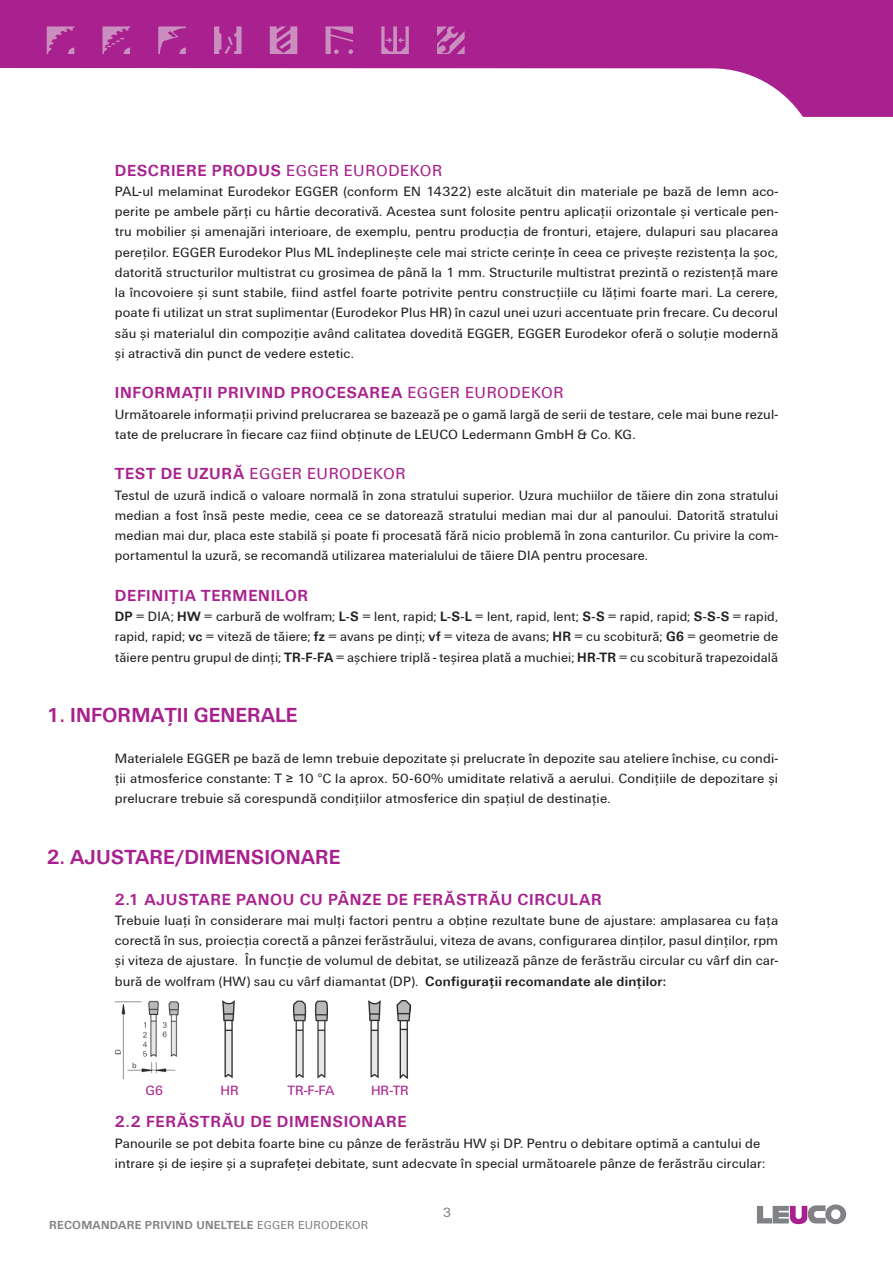
<style>
.page{position:relative;width:893px;height:1263px;background:#fff}
.page>*{position:absolute;margin:0;border:0;box-sizing:border-box;transform-origin:0 0}
.t1{font:700 21px "LEUCO UN CH";color:#a9218e}
.t2{font:700 16.5px "LEUCO UN CH";letter-spacing:.04em;color:#a9218e}
.t3{font:16.5px "LEUCO UN CH";letter-spacing:.035em;color:#a9218e}
.t4{font:13.95px/20.2px "LEUCO UN CH";letter-spacing:.01em;color:#231f20;text-align:justify}
.t5{font:13.95px "LEUCO UN";color:#a9218e}
.t6{font:13.95px "LEUCO UN";color:#808285}
.t7{font:700 12px "LEUCO UN CH";letter-spacing:.02em;color:#808285}
.s1{font-weight:400}
.s2{font-weight:700}
</style>
<div class="page">
<svg style="left:0;top:0;width:893px;height:117px;fill:#a9218e"></svg>
<svg style="left:326px;top:26px;width:27px;height:28px"></svg>
<svg style="left:214px;top:26px;width:28px;height:28px"></svg>
<svg style="left:47px;top:26px;width:27px;height:28px"></svg>
<svg style="left:103px;top:26px;width:27px;height:28px"></svg>
<svg style="left:437px;top:26px;width:28px;height:28px"></svg>
<svg style="left:158px;top:26px;width:28px;height:28px"></svg>
<svg style="left:270px;top:26px;width:27px;height:28px"></svg>
<svg style="left:381px;top:26px;width:28px;height:28px"></svg>
<svg style="left:757px;top:1204px;width:89px;height:20px"></svg>
<img style="left:223px;top:1001px;width:12px;height:78px">
<img style="left:293px;top:1001px;width:34px;height:78px">
<img style="left:369px;top:1001px;width:41px;height:78px">
<img style="left:115px;top:1000px;width:64px;height:79px">
<p class="t2" style="left:115px;top:161px;width:329px">DESCRIERE PRODUS <span class="s1">EGGER EURODEKOR</span></p>
<p class="t4" style="left:115px;top:181px;width:665px">PAL-ul melaminat Eurodekor EGGER (conform EN 14322) este alcătuit din materiale pe bază de lemn aco&shy;perite pe ambele părți cu hârtie decorativă. Acestea sunt folosite pentru aplicații orizontale și verticale pen&shy;tru mobilier și amenajări interioare, de exemplu, pentru producția de fronturi, etajere, dulapuri sau placarea pereților. EGGER Eurodekor Plus ML îndeplinește cele mai stricte cerințe în ceea ce privește rezistența la șoc, datorită structurilor multistrat cu grosimea de până la 1 mm. Structurile multistrat prezintă o rezistență mare la încovoiere și sunt stabile, fiind astfel foarte potrivite pentru construcțiile cu lățimi foarte mari. La cerere, poate fi utilizat un strat suplimentar (Eurodekor Plus HR) în cazul unei uzuri accentuate prin frecare. Cu decorul său și materialul din compoziție având calitatea dovedită EGGER, EGGER Eurodekor oferă o soluție modernă și atractivă din punct de vedere estetic.</p>
<p class="t2" style="left:115px;top:384px;width:450px">INFORMAȚII PRIVIND PROCESAREA <span class="s1">EGGER EURODEKOR</span></p>
<p class="t4" style="left:115px;top:404px;width:665px">Următoarele informații privind prelucrarea se bazează pe o gamă largă de serii de testare, cele mai bune rezul&shy;tate de prelucrare în fiecare caz fiind obținute de LEUCO Ledermann GmbH &amp; Co. KG.</p>
<p class="t3" style="left:115px;top:465px;width:292px"><span class="s2">TEST DE UZURĂ</span> EGGER EURODEKOR</p>
<p class="t4" style="left:115px;top:485px;width:665px">Testul de uzură indică o valoare normală în zona stratului superior. Uzura muchiilor de tăiere din zona stratului median a fost însă peste medie, ceea ce se datorează stratului median mai dur al panoului. Datorită stratului median mai dur, placa este stabilă și poate fi procesată fără nicio problemă în zona canturilor. Cu privire la com&shy;portamentul la uzură, se recomandă utilizarea materialului de tăiere DIA pentru procesare.</p>
<p class="t2" style="left:115px;top:586px;width:195px">DEFINIȚIA TERMENILOR</p>
<p class="t4" style="left:115px;top:606px;width:665px"><span class="s2">DP</span> = DIA; <span class="s2">HW</span> = carbură de wolfram; <span class="s2">L-S</span> = lent, rapid; <span class="s2">L-S-L</span> = lent, rapid, lent; <span class="s2">S-S</span> = rapid, rapid; <span class="s2">S-S-S</span> = rapid, rapid, rapid; <span class="s2">vc</span> = viteză de tăiere; <span class="s2">fz</span> = avans pe dinți; <span class="s2">vf</span> = viteza de avans; <span class="s2">HR</span> = cu scobitură; <span class="s2">G6</span> = geometrie de tăiere pentru grupul de dinți; <span class="s2">TR-F-FA</span> = așchiere triplă - teșirea plată a muchiei; <span class="s2">HR-TR</span> = cu scobitură trapezoidală</p>
<h1 class="t1" style="left:47px;top:703px;width:252px">1. INFORMAȚII GENERALE</h1>
<p class="t4" style="left:115px;top:748px;width:665px">Materialele EGGER pe bază de lemn trebuie depozitate și prelucrate în depozite sau ateliere închise, cu condi&shy;ții atmosferice constante: T ≥ 10 °C la aprox. 50-60% umiditate relativă a aerului. Condițiile de depozitare și prelucrare trebuie să corespundă condițiilor atmosferice din spațiul de destinație.</p>
<h1 class="t1" style="left:47px;top:845px;width:295px">2. AJUSTARE/DIMENSIONARE</h1>
<p class="t2" style="left:115px;top:890px;width:489px">2.1 AJUSTARE PANOU CU PÂNZE DE FERĂSTRĂU CIRCULAR</p>
<p class="t4" style="left:115px;top:910px;width:665px">Trebuie luați în considerare mai mulți factori pentru a obține rezultate bune de ajustare: amplasarea cu fața corectă în sus, proiecția corectă a pânzei ferăstrăului, viteza de avans, configurarea dinților, pasul dinților, rpm și viteza de ajustare. În funcție de volumul de debitat, se utilizează pânze de ferăstrău circular cu vârf din car&shy;bură de wolfram (HW) sau cu vârf diamantat (DP). <span class="s2">Configurații recomandate ale dinților:</span></p>
<p class="t5" style="left:146px;top:1083px;width:19px">G6</p>
<p class="t5" style="left:220px;top:1083px;width:20px">HR</p>
<p class="t5" style="left:287px;top:1083px;width:49px">TR-F-FA</p>
<p class="t5" style="left:371px;top:1083px;width:39px">HR-TR</p>
<p class="t2" style="left:115px;top:1113px;width:293px">2.2 FERĂSTRĂU DE DIMENSIONARE</p>
<p class="t4" style="left:115px;top:1133px;width:652px">Panourile se pot debita foarte bine cu pânze de ferăstrău HW și DP. Pentru o debitare optimă a cantului de intrare și de ieșire și a suprafeței debitate, sunt adecvate în special următoarele pânze de ferăstrău circular:</p>
<p class="t7" style="left:49px;top:1218px;width:321px">RECOMANDARE PRIVIND UNELTELE <span class="s1">EGGER EURODEKOR</span></p>
<p class="t6" style="left:443px;top:1204px;width:10px">3</p>
</div>
